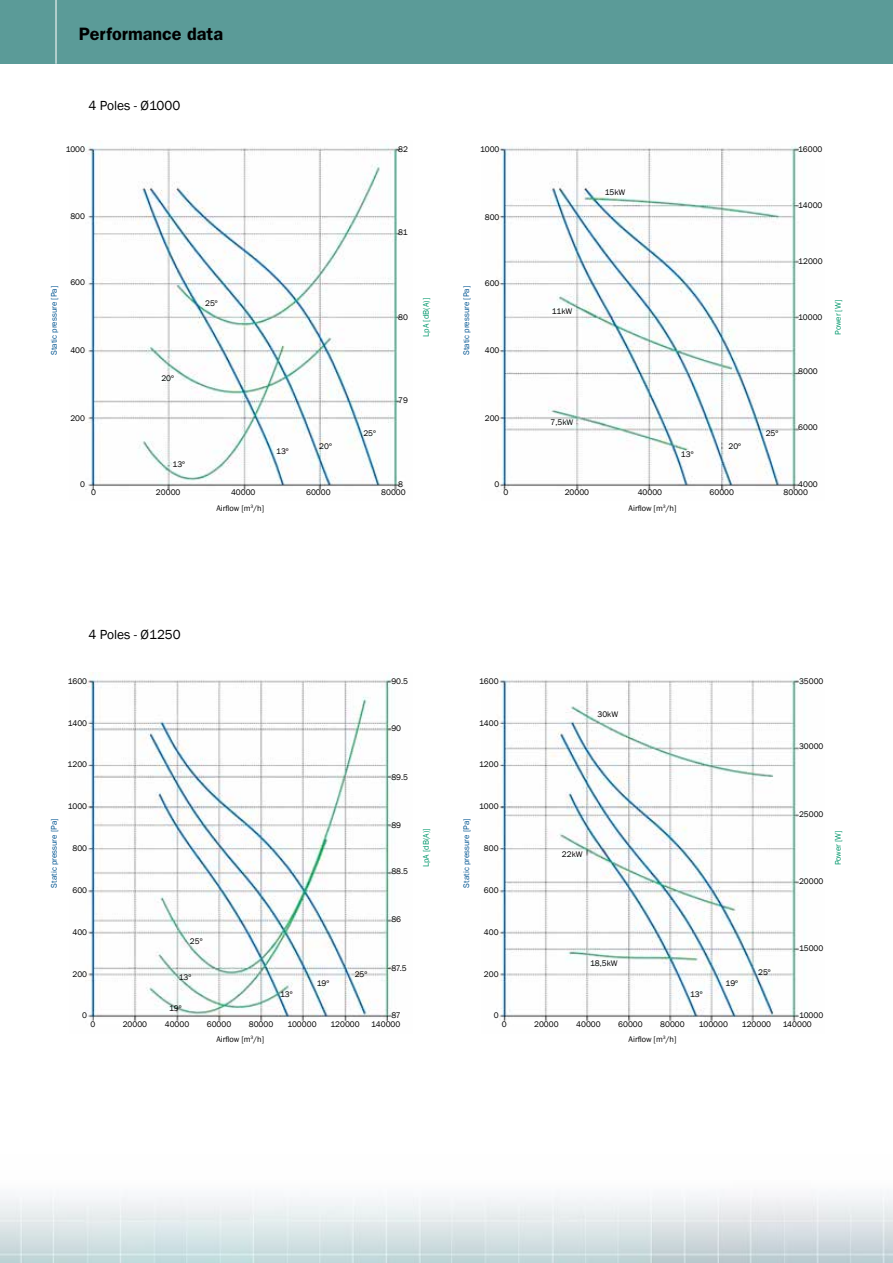
<style>
.page{position:relative;width:893px;height:1263px;background:#fff}
.page>*{position:absolute;margin:0;border:0;box-sizing:border-box;transform-origin:0 0}
.t1{font:600 18px "Franklin Gothic";color:#000}
.t2{font:13.5px "Franklin Gothic";color:#000}
.t3{font:8.4px "Franklin Gothic";color:#000}
.t4{font:8.4px "Franklin Gothic";color:#005491}
.t5{font:8.4px "Franklin Gothic";color:#00976b}
</style>
<div class="page">
<div style="left:0;top:0;width:893px;height:64px;background:#5b9b98"></div>
<hr style="left:55px;top:0;width:2px;height:64px;background:#cddfde">
<img style="left:0;top:1193px;width:893px;height:70px">
<img style="left:85px;top:140px;width:319px;height:351px">
<img style="left:85px;top:673px;width:309px;height:351px">
<img style="left:496px;top:140px;width:309px;height:353px">
<img style="left:496px;top:677px;width:306px;height:347px">
<h1 class="t1" style="left:79px;top:24px;width:146px">Performance data</h1>
<h2 class="t2" style="left:88px;top:98px;width:93px">4 Poles - Ø1000</h2>
<p class="t3" style="left:398px;top:144px;width:11px">82</p>
<p class="t3" style="left:66px;top:144px;width:21px">1000</p>
<p class="t3" style="left:480px;top:144px;width:21px">1000</p>
<p class="t3" style="left:798px;top:144px;width:26px">16000</p>
<p class="t3" style="left:70px;top:211px;width:16px">800</p>
<p class="t3" style="left:398px;top:227px;width:11px">81</p>
<p class="t3" style="left:485px;top:212px;width:16px">800</p>
<p class="t3" style="left:70px;top:277px;width:16px">600</p>
<p class="t4" style="left:49px;top:355px;width:71px;rotate:-90deg">Static pressure [Pa]</p>
<p class="t4" style="left:461px;top:355px;width:71px;rotate:-90deg">Static pressure [Pa]</p>
<p class="t5" style="left:421px;top:337px;width:40px;rotate:-90deg">LpA [dB(A)]</p>
<p class="t3" style="left:205px;top:298px;width:14px">25º</p>
<p class="t3" style="left:398px;top:312px;width:11px">80</p>
<p class="t3" style="left:70px;top:345px;width:16px">400</p>
<p class="t3" style="left:70px;top:413px;width:16px">200</p>
<p class="t3" style="left:161px;top:373px;width:14px">20º</p>
<p class="t3" style="left:363px;top:428px;width:14px">25º</p>
<p class="t3" style="left:398px;top:395px;width:11px">79</p>
<p class="t3" style="left:485px;top:278px;width:16px">600</p>
<p class="t3" style="left:485px;top:345px;width:16px">400</p>
<p class="t3" style="left:485px;top:413px;width:16px">200</p>
<p class="t3" style="left:605px;top:187px;width:22px">15kW</p>
<p class="t3" style="left:552px;top:306px;width:22px">11kW</p>
<p class="t3" style="left:551px;top:417px;width:24px">7,5kW</p>
<p class="t3" style="left:173px;top:459px;width:14px">13º</p>
<p class="t3" style="left:319px;top:441px;width:14px">20º</p>
<p class="t3" style="left:728px;top:441px;width:14px">20º</p>
<p class="t3" style="left:276px;top:446px;width:14px">13º</p>
<p class="t3" style="left:681px;top:449px;width:14px">13º</p>
<p class="t3" style="left:766px;top:428px;width:14px">25º</p>
<p class="t3" style="left:798px;top:200px;width:26px">14000</p>
<p class="t3" style="left:798px;top:256px;width:26px">12000</p>
<p class="t3" style="left:798px;top:312px;width:26px">10000</p>
<p class="t3" style="left:798px;top:366px;width:21px">8000</p>
<p class="t3" style="left:798px;top:422px;width:21px">6000</p>
<p class="t3" style="left:80px;top:479px;width:6px">0</p>
<p class="t3" style="left:398px;top:479px;width:6px">8</p>
<p class="t3" style="left:798px;top:479px;width:21px">4000</p>
<p class="t3" style="left:495px;top:479px;width:6px">0</p>
<p class="t3" style="left:231px;top:487px;width:26px">40000</p>
<p class="t3" style="left:306px;top:487px;width:26px">60000</p>
<p class="t3" style="left:381px;top:487px;width:26px">80000</p>
<p class="t3" style="left:638px;top:487px;width:26px">40000</p>
<p class="t3" style="left:710px;top:487px;width:26px">60000</p>
<p class="t3" style="left:784px;top:487px;width:26px">80000</p>
<p class="t3" style="left:91px;top:487px;width:6px">0</p>
<p class="t3" style="left:156px;top:487px;width:26px">20000</p>
<p class="t3" style="left:504px;top:487px;width:6px">0</p>
<p class="t3" style="left:565px;top:487px;width:26px">20000</p>
<p class="t3" style="left:216px;top:503px;width:49px">Airflow [m<sup>3</sup>/h]</p>
<p class="t3" style="left:629px;top:503px;width:49px">Airflow [m<sup>3</sup>/h]</p>
<p class="t5" style="left:833px;top:335px;width:37px;rotate:-90deg">Power [W]</p>
<h2 class="t2" style="left:88px;top:626px;width:94px">4 Poles - Ø1250</h2>
<p class="t3" style="left:391px;top:676px;width:18px">90.5</p>
<p class="t3" style="left:799px;top:676px;width:26px">35000</p>
<p class="t3" style="left:68px;top:676px;width:21px">1600</p>
<p class="t3" style="left:479px;top:676px;width:21px">1600</p>
<p class="t3" style="left:68px;top:718px;width:21px">1400</p>
<p class="t3" style="left:479px;top:718px;width:21px">1400</p>
<p class="t3" style="left:68px;top:759px;width:21px">1200</p>
<p class="t3" style="left:479px;top:759px;width:21px">1200</p>
<p class="t3" style="left:68px;top:801px;width:21px">1000</p>
<p class="t3" style="left:479px;top:801px;width:21px">1000</p>
<p class="t3" style="left:72px;top:843px;width:16px">800</p>
<p class="t3" style="left:484px;top:843px;width:16px">800</p>
<p class="t3" style="left:72px;top:885px;width:16px">600</p>
<p class="t3" style="left:484px;top:885px;width:16px">600</p>
<p class="t3" style="left:72px;top:927px;width:16px">400</p>
<p class="t3" style="left:484px;top:927px;width:16px">400</p>
<p class="t3" style="left:72px;top:968px;width:16px">200</p>
<p class="t3" style="left:484px;top:968px;width:16px">200</p>
<p class="t3" style="left:82px;top:1010px;width:6px">0</p>
<p class="t3" style="left:494px;top:1010px;width:6px">0</p>
<p class="t3" style="left:597px;top:709px;width:22px">30kW</p>
<p class="t3" style="left:391px;top:723px;width:11px">90</p>
<p class="t3" style="left:799px;top:741px;width:26px">30000</p>
<p class="t3" style="left:391px;top:771px;width:18px">89.5</p>
<p class="t3" style="left:799px;top:809px;width:26px">25000</p>
<p class="t4" style="left:49px;top:888px;width:71px;rotate:-90deg">Static pressure [Pa]</p>
<p class="t4" style="left:461px;top:888px;width:71px;rotate:-90deg">Static pressure [Pa]</p>
<p class="t3" style="left:391px;top:820px;width:11px">89</p>
<p class="t5" style="left:421px;top:867px;width:40px;rotate:-90deg">LpA [dB(A)]</p>
<p class="t3" style="left:562px;top:849px;width:22px">22kW</p>
<p class="t3" style="left:391px;top:866px;width:18px">88.5</p>
<p class="t3" style="left:799px;top:876px;width:26px">20000</p>
<p class="t3" style="left:391px;top:914px;width:11px">86</p>
<p class="t3" style="left:190px;top:936px;width:14px">25º</p>
<p class="t3" style="left:799px;top:943px;width:26px">15000</p>
<p class="t3" style="left:590px;top:957px;width:29px">18,5kW</p>
<p class="t3" style="left:391px;top:963px;width:17px">87.5</p>
<p class="t3" style="left:355px;top:968px;width:14px">25º</p>
<p class="t3" style="left:758px;top:967px;width:14px">25º</p>
<p class="t3" style="left:179px;top:972px;width:14px">13º</p>
<p class="t3" style="left:317px;top:978px;width:14px">19º</p>
<p class="t3" style="left:726px;top:978px;width:14px">19º</p>
<p class="t3" style="left:280px;top:989px;width:14px">13º</p>
<p class="t3" style="left:690px;top:989px;width:14px">13º</p>
<p class="t3" style="left:169px;top:1003px;width:14px">19º</p>
<p class="t3" style="left:799px;top:1010px;width:26px">10000</p>
<p class="t3" style="left:391px;top:1010px;width:11px">87</p>
<p class="t3" style="left:90px;top:1019px;width:6px">0</p>
<p class="t3" style="left:123px;top:1019px;width:26px">20000</p>
<p class="t3" style="left:165px;top:1019px;width:26px">40000</p>
<p class="t3" style="left:207px;top:1019px;width:26px">60000</p>
<p class="t3" style="left:249px;top:1019px;width:26px">80000</p>
<p class="t3" style="left:287px;top:1019px;width:31px">100000</p>
<p class="t3" style="left:330px;top:1019px;width:31px">120000</p>
<p class="t3" style="left:371px;top:1019px;width:31px">140000</p>
<p class="t3" style="left:502px;top:1019px;width:6px">0</p>
<p class="t3" style="left:534px;top:1019px;width:26px">20000</p>
<p class="t3" style="left:576px;top:1019px;width:26px">40000</p>
<p class="t3" style="left:618px;top:1019px;width:26px">60000</p>
<p class="t3" style="left:660px;top:1019px;width:26px">80000</p>
<p class="t3" style="left:699px;top:1019px;width:31px">100000</p>
<p class="t3" style="left:742px;top:1019px;width:31px">120000</p>
<p class="t3" style="left:783px;top:1019px;width:31px">140000</p>
<p class="t3" style="left:216px;top:1034px;width:49px">Airflow [m<sup>3</sup>/h]</p>
<p class="t3" style="left:629px;top:1034px;width:49px">Airflow [m<sup>3</sup>/h]</p>
<p class="t5" style="left:833px;top:865px;width:37px;rotate:-90deg">Power [W]</p>
</div>
